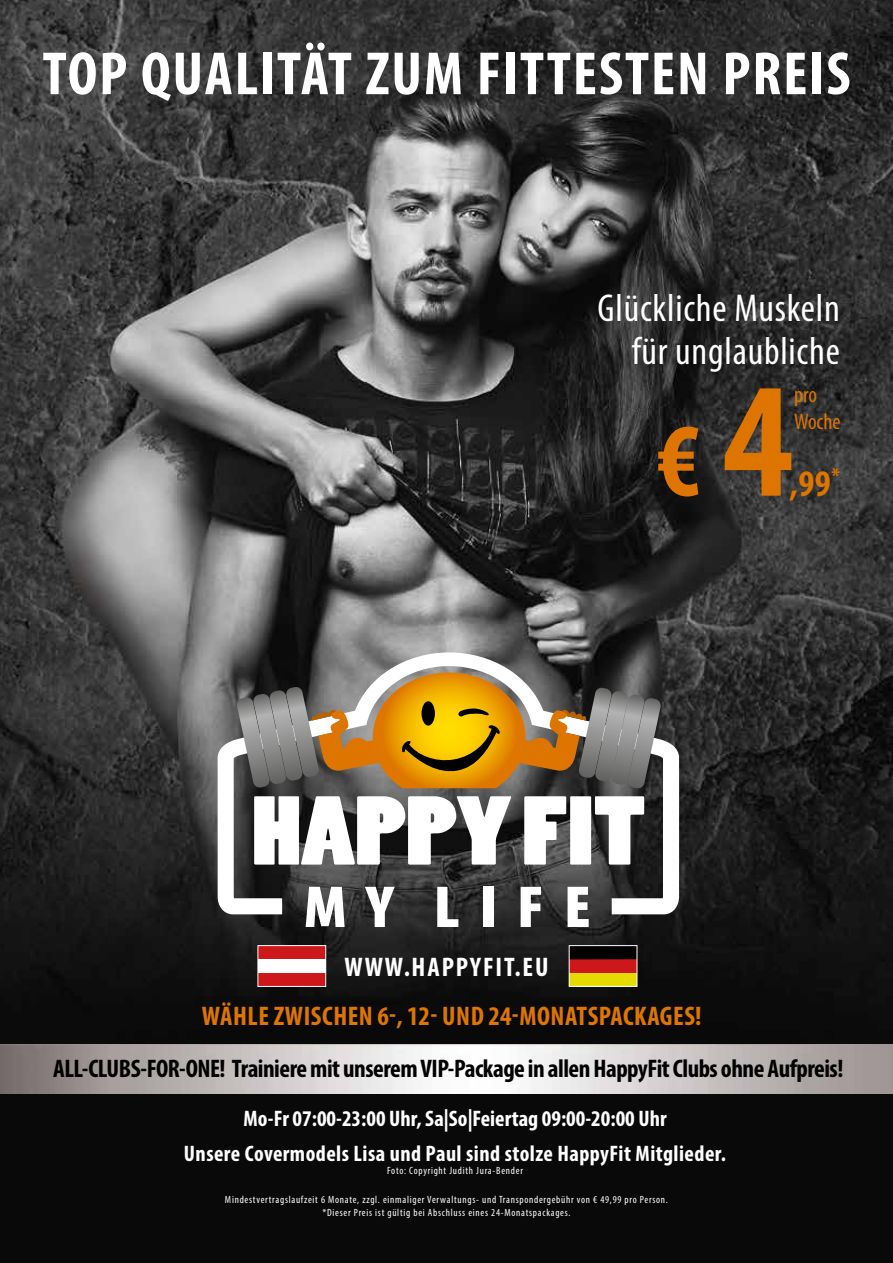
<style>
.page{position:relative;width:893px;height:1263px;background:#fff}
.page>*{position:absolute;margin:0;border:0;box-sizing:border-box;transform-origin:0 0}
.t1{font:700 condensed 105px "Myriad Pro";color:#dd7500}
.t2{font:700 condensed 61.5px "Myriad Pro";letter-spacing:.03em;color:#fff}
.t3{font:condensed 39px/43.5px "Myriad Pro";letter-spacing:.02em;color:#fff;text-align:right}
.t4{font:700 condensed 37.5px "Myriad Pro";color:#dd7500}
.t5{font:700 condensed 27px "Myriad Pro";letter-spacing:.02em;color:#dd7500}
.t6{font:700 condensed 27px "Myriad Pro";letter-spacing:.07em;color:#fff}
.t7{font:700 condensed 25.5px "Myriad Pro";letter-spacing:-.02em;color:#000}
.t8{font:700 condensed 22.5px/34.5px "Myriad Pro";letter-spacing:.02em;color:#fff;text-align:center}
.t9{font:condensed 22.5px/27px "Myriad Pro";color:#dd7500}
.t10{font:condensed 10.5px/12.6px "Myriad Pro";letter-spacing:.07em;color:#fff;text-align:center}
.s1{font-size:165px}
</style>
<div class="page">
<img style="left:0;top:0;width:893px;height:1263px">
<svg style="left:217px;top:652px;width:462px;height:262px"></svg>
<svg style="left:254px;top:796px;width:257px;height:68px"></svg>
<svg style="left:524px;top:796px;width:42px;height:68px"></svg>
<div style="left:570px;top:796px;width:21px;height:68px;background:#fff"></div>
<svg style="left:595px;top:796px;width:49px;height:68px"></svg>
<svg style="left:306px;top:887px;width:39px;height:40px"></svg>
<svg style="left:365px;top:887px;width:30px;height:40px"></svg>
<svg style="left:437px;top:887px;width:21px;height:40px"></svg>
<div style="left:483px;top:887px;width:10px;height:40px;background:#fff"></div>
<svg style="left:521px;top:887px;width:20px;height:40px"></svg>
<svg style="left:568px;top:887px;width:21px;height:40px"></svg>
<svg style="left:236px;top:672px;width:425px;height:117px;background:#9d814d"></svg>
<div style="left:421px;top:701px;width:14px;height:25px;background:#000;border-radius:50%"></div>
<img style="left:0;top:1044px;width:893px;height:49px">
<div style="left:258px;top:945px;width:68px;height:41px;background:#fff"></div>
<div style="left:258px;top:945px;width:68px;height:14px;background:#cd171a"></div>
<div style="left:258px;top:973px;width:68px;height:13px;background:#cd171a"></div>
<div style="left:258px;top:945px;width:68px;height:42px;border:1px solid #fff"></div>
<div style="left:569px;top:945px;width:68px;height:41px;background:#cd171a"></div>
<div style="left:569px;top:945px;width:68px;height:14px;background:#000"></div>
<div style="left:569px;top:973px;width:68px;height:13px;background:#e5db00"></div>
<div style="left:569px;top:945px;width:68px;height:42px;border:1px solid #fff"></div>
<h2 class="t2" style="left:43px;top:35px;width:809px">TOP QUALITÄT ZUM FITTESTEN PREIS</h2>
<h3 class="t3" style="left:598px;top:286px;width:244px">Glückliche Muskeln für unglaubliche</h3>
<h1 class="t1" style="left:656px;top:395px;width:139px">€<span class="s1">4</span></h1>
<h3 class="t9" style="left:794px;top:381px;width:48px">pro<br>Woche</h3>
<h3 class="t4" style="left:789px;top:460px;width:52px">,99<sup>*</sup></h3>
<h3 class="t6" style="left:344px;top:950px;width:206px">WWW.HAPPYFIT.EU</h3>
<h3 class="t5" style="left:202px;top:999px;width:501px">WÄHLE ZWISCHEN 6-, 12- UND 24-MONATSPACKAGES!</h3>
<h3 class="t7" style="left:53px;top:1053px;width:792px">ALL-CLUBS-FOR-ONE! Trainiere mit unserem VIP-Package in allen HappyFit Clubs ohne Aufpreis!</h3>
<h3 class="t8" style="left:184px;top:1101px;width:544px">Mo-Fr 07:00-23:00 Uhr, Sa|So|Feiertag 09:00-20:00 Uhr<br>Unsere Covermodels Lisa und Paul sind stolze HappyFit Mitglieder.</h3>
<p class="t10" style="left:387px;top:1164px;width:137px">Foto: Copyright Judith Jura-Bender</p>
<p class="t10" style="left:225px;top:1193px;width:444px">Mindestvertragslaufzeit 6 Monate, zzgl. einmaliger Verwaltungs- und Transpondergebühr von € 49,99 pro Person. *Dieser Preis ist gültig bei Abschluss eines 24-Monatspackages.</p>
</div>
